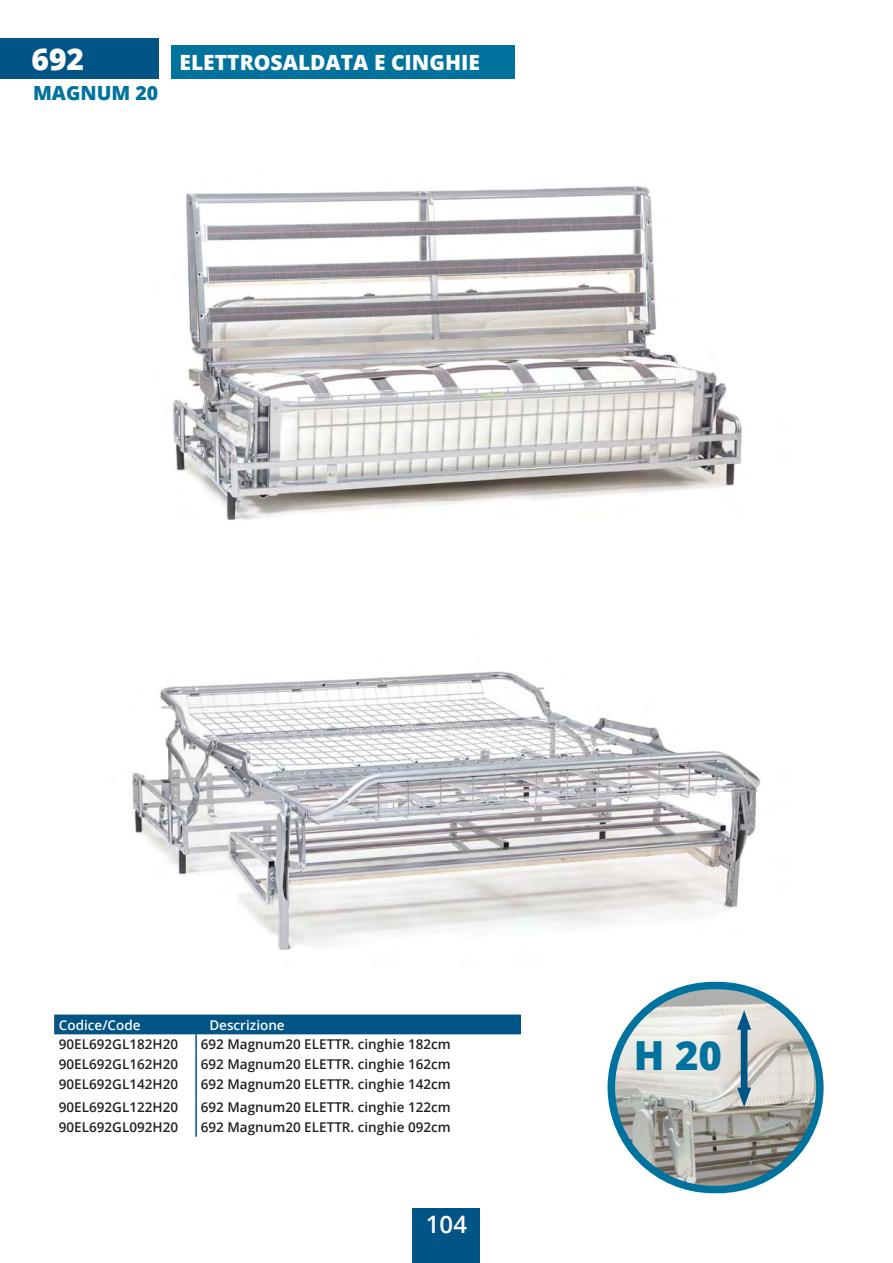
<style>
.page{position:relative;width:893px;height:1263px;background:#fff}
.page>*{position:absolute;margin:0;border:0;box-sizing:border-box;transform-origin:0 0}
.t1{font:800 40.05px "Open Sans";color:#00729e}
.t2{font:800 30px "Open Sans";color:#fff}
.t3{font:600 24px "Open Sans";color:#fff}
.t4{font:800 21px "Open Sans";color:#fff}
.t5{font:800 19.5px "Open Sans";color:#00729e}
.t6{font:600 13.5px "Open Sans";color:#231f20}
.t7{font:600 13.5px "Open Sans";color:#fff}
</style>
<div class="page">
<div style="left:413px;top:1209px;width:67px;height:54px;background:#005486"></div>
<div style="left:0;top:38px;width:159px;height:41px;background:#005486"></div>
<div style="left:171px;top:45px;width:343px;height:34px;background:#00729e"></div>
<div style="left:54px;top:1015px;width:467px;height:19px;background:#005486"></div>
<hr style="left:195px;top:1034px;width:2px;height:20px;background:#005486">
<hr style="left:195px;top:1054px;width:2px;height:20px;background:#005486">
<hr style="left:195px;top:1074px;width:2px;height:23px;background:#005486">
<hr style="left:195px;top:1097px;width:2px;height:20px;background:#005486">
<hr style="left:195px;top:1117px;width:2px;height:20px;background:#005486">
<img style="left:173px;top:186px;width:569px;height:334px">
<img style="left:132px;top:671px;width:629px;height:279px">
<img style="left:615px;top:990px;width:200px;height:195px">
<div style="left:607px;top:982px;width:216px;height:211px;border:7px solid #00729e;border-radius:102px"></div>
<div style="left:741px;top:1022px;width:6px;height:73px;background:#005486"></div>
<svg style="left:737px;top:1010px;width:14px;height:20px"></svg>
<svg style="left:737px;top:1088px;width:14px;height:19px"></svg>
<h2 class="t2" style="left:31px;top:38px;width:54px">692</h2>
<h3 class="t5" style="left:33px;top:79px;width:127px">MAGNUM 20</h3>
<h3 class="t4" style="left:180px;top:48px;width:302px">ELETTROSALDATA E CINGHIE</h3>
<p class="t7" style="left:59px;top:1015px;width:83px">Codice/Code</p>
<p class="t7" style="left:209px;top:1015px;width:77px">Descrizione</p>
<p class="t6" style="left:59px;top:1035px;width:121px">90EL692GL182H20</p>
<p class="t6" style="left:201px;top:1035px;width:251px">692 Magnum20 ELETTR. cinghie 182cm</p>
<p class="t6" style="left:59px;top:1055px;width:121px">90EL692GL162H20</p>
<p class="t6" style="left:201px;top:1055px;width:251px">692 Magnum20 ELETTR. cinghie 162cm</p>
<p class="t6" style="left:59px;top:1075px;width:121px">90EL692GL142H20</p>
<p class="t6" style="left:201px;top:1075px;width:251px">692 Magnum20 ELETTR. cinghie 142cm</p>
<p class="t6" style="left:59px;top:1098px;width:121px">90EL692GL122H20</p>
<p class="t6" style="left:201px;top:1098px;width:251px">692 Magnum20 ELETTR. cinghie 122cm</p>
<p class="t6" style="left:59px;top:1118px;width:121px">90EL692GL092H20</p>
<p class="t6" style="left:201px;top:1118px;width:251px">692 Magnum20 ELETTR. cinghie 092cm</p>
<h3 class="t3" style="left:426px;top:1207px;width:43px">104</h3>
<h1 class="t1" style="left:634px;top:1027px;width:90px">H 20</h1>
</div>
